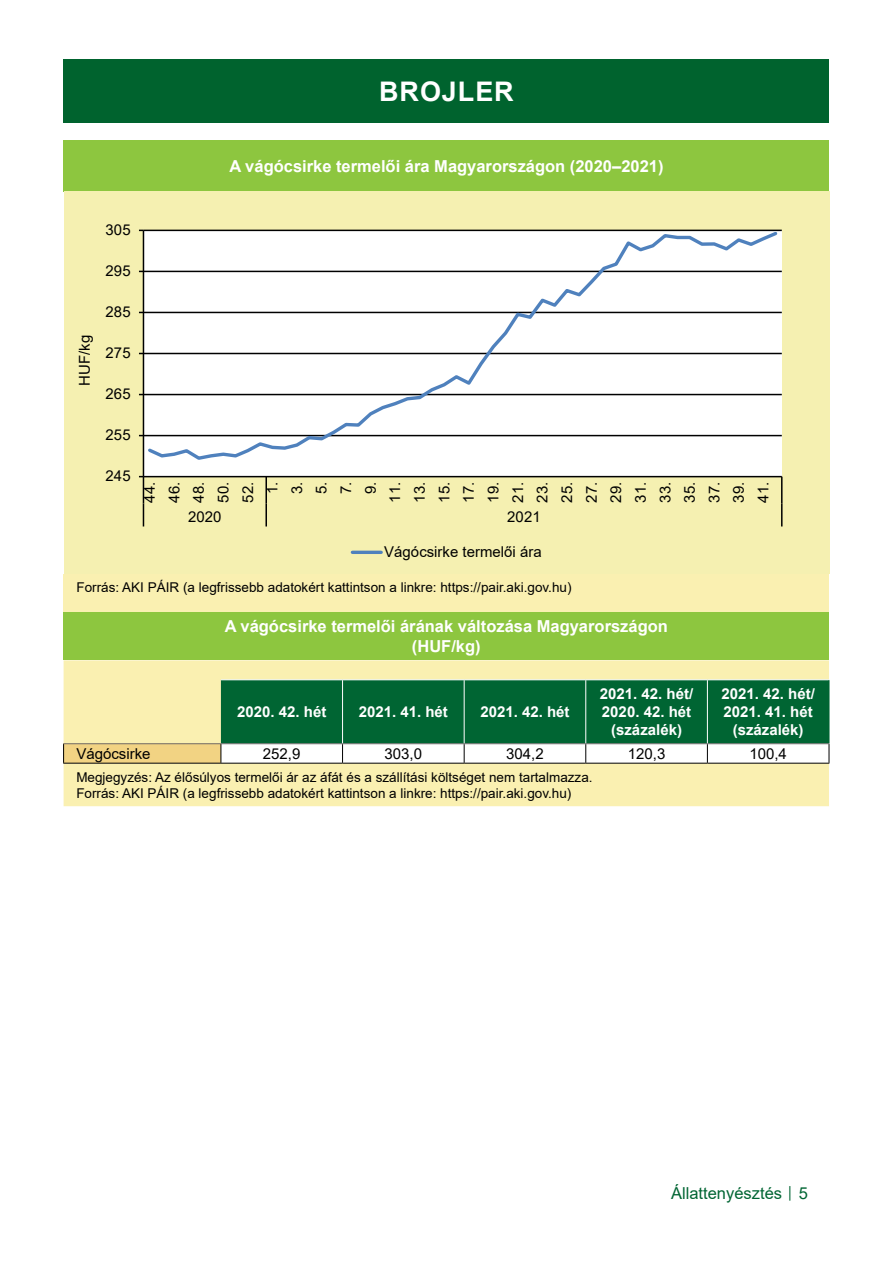
<style>
.page{position:relative;width:893px;height:1263px;background:#fff}
.page>*{position:absolute;margin:0;border:0;box-sizing:border-box;transform-origin:0 0}
.Cím_01{font:700 27px "Arial";letter-spacing:.035em;color:#fff}
.Tablazat_cime{font:700 16.5px/19.8px "Arial";color:#fff;text-align:center}
.t1{font:16.5px "Arial";color:#006533}
.Tablazat_bal_kategor{font:15px/24.6px "Arial";color:#000;text-align:center}
.Tablazat_fejlece_koz{font:700 15px/18px "Arial";color:#fff;text-align:center}
.Tablazat_kozep_ertek{font:15px "Arial";color:#000}
.Tablazat_forrasa{font:13.5px/16.2px "Arial";color:#000}
.s1{font-size:12px}
</style>
<div class="page">
<div style="left:64px;top:60px;width:765px;height:63px;background:#00632e"></div>
<div style="left:64px;top:611px;width:765px;height:49px;background:#8dc63f"></div>
<div style="left:64px;top:660px;width:765px;height:146px;background:#faf0b1"></div>
<div style="left:64px;top:744px;width:157px;height:19px;background:#f2d383"></div>
<hr style="left:221px;top:679px;width:122px;height:1px;background:#fff">
<hr style="left:343px;top:679px;width:121px;height:1px;background:#fff">
<hr style="left:464px;top:679px;width:122px;height:1px;background:#fff">
<hr style="left:586px;top:679px;width:121px;height:1px;background:#fff">
<hr style="left:707px;top:679px;width:122px;height:1px;background:#fff">
<hr style="left:63px;top:743px;width:158px;height:1px;background:#706f6f">
<svg style="left:63px;top:744px;width:1px;height:19px"></svg>
<svg style="left:221px;top:680px;width:609px;height:83px"></svg>
<hr style="left:63px;top:763px;width:158px;height:1px;background:#000">
<hr style="left:221px;top:763px;width:122px;height:1px;background:#000">
<hr style="left:343px;top:763px;width:121px;height:1px;background:#000">
<hr style="left:464px;top:763px;width:122px;height:1px;background:#000">
<hr style="left:586px;top:763px;width:121px;height:1px;background:#000">
<hr style="left:707px;top:763px;width:122px;height:1px;background:#000">
<div style="left:64px;top:140px;width:765px;height:51px;background:#8dc63f"></div>
<div style="left:64px;top:574px;width:765px;height:37px;background:#faf0b1"></div>
<div style="left:64px;top:191px;width:765px;height:383px;background:#f5f0b1"></div>
<div style="left:143px;top:230px;width:639px;height:247px;background:#fff"></div>
<hr style="left:143px;top:435px;width:639px;height:1px;background:#000">
<hr style="left:143px;top:394px;width:639px;height:1px;background:#000">
<hr style="left:143px;top:353px;width:639px;height:1px;background:#000">
<hr style="left:143px;top:312px;width:639px;height:1px;background:#000">
<hr style="left:143px;top:271px;width:639px;height:1px;background:#000">
<hr style="left:143px;top:230px;width:639px;height:1px;background:#000">
<hr style="left:143px;top:230px;width:1px;height:247px;background:#000">
<hr style="left:143px;top:476px;width:639px;height:1px;background:#000">
<hr style="left:265px;top:477px;width:2px;height:27px;background:#000">
<svg style="left:139px;top:476px;width:5px;height:50px"></svg>
<hr style="left:265px;top:504px;width:2px;height:22px;background:#000">
<svg style="left:781px;top:477px;width:1px;height:49px"></svg>
<svg style="left:145px;top:231px;width:635px;height:229px"></svg>
<hr style="left:352px;top:551px;width:29px;height:3px;background:#4f81bd">
<p class="Cím_01" style="left:379px;top:73px;width:136px">BROJLER</p>
<p class="Tablazat_cime" style="left:229px;top:156px;width:436px">A vágócsirke termelői ára Magyarországon (2020–2021)</p>
<p class="Tablazat_bal_kategor" style="left:72px;top:386px;width:52px;rotate:-90deg">HUF/kg</p>
<p class="Tablazat_bal_kategor" style="left:106px;top:217px;width:27px">305</p>
<p class="Tablazat_bal_kategor" style="left:106px;top:258px;width:27px">295</p>
<p class="Tablazat_bal_kategor" style="left:106px;top:299px;width:27px">285</p>
<p class="Tablazat_bal_kategor" style="left:106px;top:340px;width:27px">275</p>
<p class="Tablazat_bal_kategor" style="left:106px;top:382px;width:27px">265</p>
<p class="Tablazat_bal_kategor" style="left:106px;top:423px;width:27px">255</p>
<p class="Tablazat_bal_kategor" style="left:106px;top:464px;width:27px">245</p>
<p class="Tablazat_bal_kategor" style="left:137px;top:502px;width:22px;rotate:-90deg">44.<br>46.<br>48.<br>50.<br>52.<br>1.<br>3.<br>5.<br>7.<br>9.<br>11.<br>13.<br>15.<br>17.<br>19.<br>21.<br>23.<br>25.<br>27.<br>29.<br>31.<br>33.<br>35.<br>37.<br>39.<br>41.</p>
<p class="Tablazat_bal_kategor" style="left:188px;top:504px;width:35px">2020</p>
<p class="Tablazat_bal_kategor" style="left:507px;top:504px;width:35px">2021</p>
<p class="Tablazat_bal_kategor" style="left:384px;top:539px;width:159px">Vágócsirke termelői ára</p>
<p class="Tablazat_forrasa" style="left:77px;top:579px;width:496px">Forrás: AKI PÁIR (a legfrissebb adatokért kattintson a linkre: https://pair.aki.gov.hu)</p>
<p class="Tablazat_cime" style="left:225px;top:616px;width:445px">A vágócsirke termelői árának változása Magyarországon (HUF/kg)</p>
<p class="Tablazat_fejlece_koz" style="left:237px;top:703px;width:91px">2020. 42. hét</p>
<p class="Tablazat_fejlece_koz" style="left:359px;top:703px;width:91px">2021. 41. hét</p>
<p class="Tablazat_fejlece_koz" style="left:480px;top:703px;width:91px">2021. 42. hét</p>
<p class="Tablazat_fejlece_koz" style="left:600px;top:685px;width:95px">2021. 42. hét/<br>2020. 42. hét (százalék)</p>
<p class="Tablazat_fejlece_koz" style="left:721px;top:685px;width:95px">2021. 42. hét/<br>2021. 41. hét (százalék)</p>
<p class="Tablazat_bal_kategor" style="left:76px;top:741px;width:76px">Vágócsirke</p>
<p class="Tablazat_kozep_ertek" style="left:263px;top:743px;width:39px">252,9</p>
<p class="Tablazat_kozep_ertek" style="left:385px;top:743px;width:39px">303,0</p>
<p class="Tablazat_kozep_ertek" style="left:506px;top:743px;width:39px">304,2</p>
<p class="Tablazat_kozep_ertek" style="left:628px;top:743px;width:39px">120,3</p>
<p class="Tablazat_kozep_ertek" style="left:749px;top:743px;width:39px">100,4</p>
<p class="Tablazat_forrasa" style="left:76px;top:768px;width:518px">Megjegyzés: Az élősúlyos termelői ár az áfát és a szállítási költséget nem tartalmazza.<br>Forrás: AKI PÁIR (a legfrissebb adatokért kattintson a linkre: https://pair.aki.gov.hu)</p>
<p class="t1" style="left:671px;top:1182px;width:138px">Állattenyésztés <span class="s1">│</span> 5</p>
</div>
